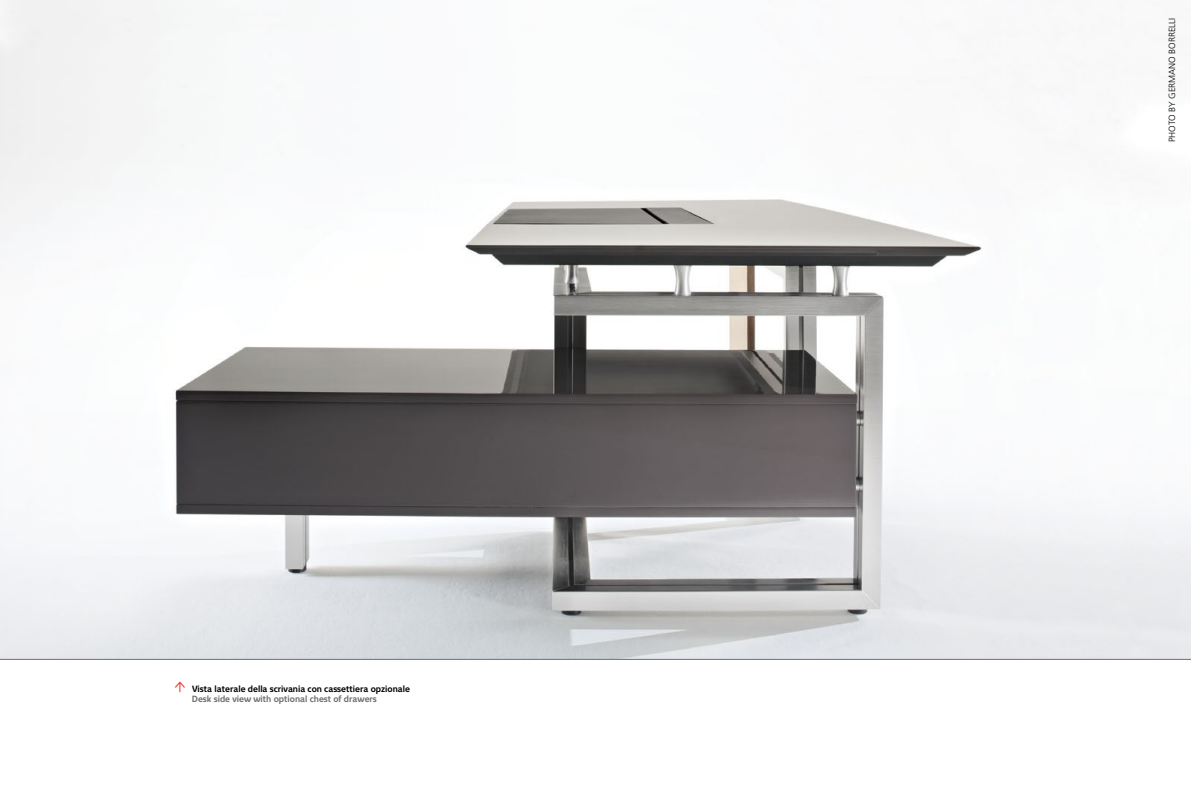
<style>
.page{position:relative;width:1191px;height:808px;background:#fff}
.page>*{position:absolute;margin:0;border:0;box-sizing:border-box;transform-origin:0 0}
.t1{font:18px "Minion Pro";color:#ee3524}
.t2{font:700 9px "Tecno Tipo 70";color:#000}
.t3{font:700 9px "Tecno Tipo 70";color:#6d6e71}
.t4{font:300 9px "Frutiger LT";color:#000}
</style>
<div class="page">
<img style="left:0;top:0;width:1191px;height:659px">
<hr style="left:0;top:659px;width:1191px;height:1px;background:#6d6e71">
<h1 class="t1" style="left:193px;top:681px;width:13px;rotate:90deg">←</h1>
<p class="t2" style="left:192px;top:683px;width:220px">Vista laterale della scrivania con cassettiera opzionale</p>
<p class="t3" style="left:192px;top:693px;width:186px">Desk side view with optional chest of drawers</p>
<p class="t4" style="left:1166px;top:142px;width:126px;rotate:-90deg">PHOTO BY GERMANO BORRELLI</p>
</div>
